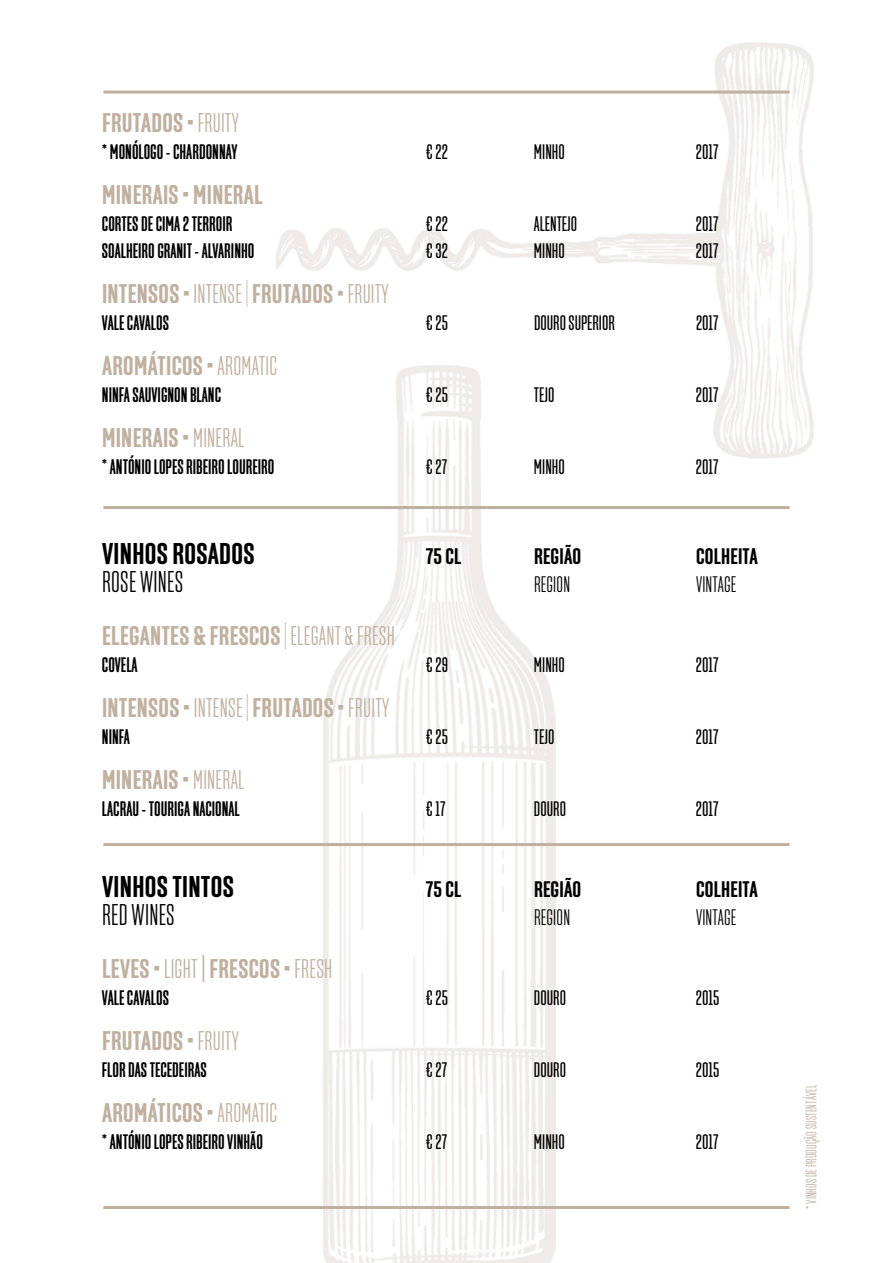
<style>
.page{position:relative;width:893px;height:1263px;background:#fff}
.page>*{position:absolute;margin:0;border:0;box-sizing:border-box;transform-origin:0 0}
.t1{font:700 30px "Solido Compressed";letter-spacing:.01em;color:#000}
.t2{font:300 30px "Solido Compact";letter-spacing:.01em;color:#000}
.t3{font:700 27px "Solido Compressed";letter-spacing:.01em;color:#c0b09f}
.t4{font:700 22.5px "Solido Compressed";letter-spacing:.01em;color:#000}
.t5{font:300 22.5px "Solido Compact";letter-spacing:.01em;color:#000}
.t6{font:500 21px "Solido Compact";color:#000}
.t7{font:21px "Solido Compact";color:#000}
.t8{font:300 15px "Solido Compact";letter-spacing:.01em;color:#c0b09f}
.s1{font-family:"Solido Compact";font-weight:300}
</style>
<div class="page">
<img style="left:708px;top:42px;width:106px;height:416px">
<img style="left:277px;top:197px;width:432px;height:106px">
<img style="left:323px;top:604px;width:233px;height:659px">
<img style="left:387px;top:366px;width:105px;height:238px">
<hr style="left:103px;top:1206px;width:687px;height:3px;background:#c0b09f">
<hr style="left:103px;top:91px;width:687px;height:3px;background:#c0b09f">
<hr style="left:103px;top:506px;width:687px;height:3px;background:#c0b09f">
<hr style="left:103px;top:843px;width:687px;height:3px;background:#c0b09f">
<p class="t3" style="left:102px;top:107px;width:138px">FRUTADOS • <span class="s1">FRUITY</span></p>
<p class="t6" style="left:102px;top:139px;width:137px">* MONÓLOGO - CHARDONNAY</p>
<p class="t7" style="left:426px;top:139px;width:23px">€ 22</p>
<p class="t7" style="left:534px;top:139px;width:32px">MINHO</p>
<p class="t7" style="left:696px;top:139px;width:24px">2017</p>
<p class="t3" style="left:102px;top:179px;width:162px">MINERAIS • MINERAL</p>
<p class="t6" style="left:102px;top:211px;width:132px">CORTES DE CIMA 2 TERROIR</p>
<p class="t7" style="left:426px;top:211px;width:23px">€ 22</p>
<p class="t7" style="left:534px;top:211px;width:45px">ALENTEJO</p>
<p class="t7" style="left:696px;top:211px;width:24px">2017</p>
<p class="t6" style="left:102px;top:238px;width:154px">SOALHEIRO GRANIT - ALVARINHO</p>
<p class="t7" style="left:426px;top:238px;width:24px">€ 32</p>
<p class="t7" style="left:534px;top:238px;width:32px">MINHO</p>
<p class="t7" style="left:696px;top:238px;width:24px">2017</p>
<p class="t3" style="left:102px;top:278px;width:288px">INTENSOS • <span class="s1">INTENSE |</span> FRUTADOS • <span class="s1">FRUITY</span></p>
<p class="t6" style="left:102px;top:310px;width:69px">VALE CAVALOS</p>
<p class="t7" style="left:426px;top:310px;width:23px">€ 25</p>
<p class="t7" style="left:534px;top:310px;width:82px">DOURO SUPERIOR</p>
<p class="t7" style="left:696px;top:310px;width:24px">2017</p>
<p class="t3" style="left:102px;top:350px;width:176px">AROMÁTICOS • <span class="s1">AROMATIC</span></p>
<p class="t6" style="left:102px;top:382px;width:121px">NINFA SAUVIGNON BLANC</p>
<p class="t7" style="left:426px;top:382px;width:23px">€ 25</p>
<p class="t7" style="left:534px;top:382px;width:22px">TEJO</p>
<p class="t7" style="left:696px;top:382px;width:24px">2017</p>
<p class="t3" style="left:102px;top:422px;width:144px">MINERAIS • <span class="s1">MINERAL</span></p>
<p class="t6" style="left:102px;top:454px;width:174px">* ANTÓNIO LOPES RIBEIRO LOUREIRO</p>
<p class="t7" style="left:426px;top:454px;width:23px">€ 27</p>
<p class="t7" style="left:534px;top:454px;width:32px">MINHO</p>
<p class="t7" style="left:696px;top:454px;width:24px">2017</p>
<p class="t1" style="left:102px;top:536px;width:154px">VINHOS ROSADOS</p>
<p class="t4" style="left:426px;top:543px;width:37px">75 CL</p>
<p class="t4" style="left:534px;top:543px;width:49px">REGIÃO</p>
<p class="t4" style="left:696px;top:543px;width:63px">COLHEITA</p>
<p class="t2" style="left:102px;top:565px;width:83px">ROSE WINES</p>
<p class="t5" style="left:534px;top:572px;width:38px">REGION</p>
<p class="t5" style="left:696px;top:572px;width:42px">VINTAGE</p>
<p class="t3" style="left:102px;top:620px;width:294px">ELEGANTES &amp; FRESCOS <span class="s1">| ELEGANT &amp; FRESH</span></p>
<p class="t6" style="left:102px;top:652px;width:37px">COVELA</p>
<p class="t7" style="left:426px;top:652px;width:24px">€ 29</p>
<p class="t7" style="left:534px;top:652px;width:32px">MINHO</p>
<p class="t7" style="left:696px;top:652px;width:24px">2017</p>
<p class="t3" style="left:102px;top:692px;width:289px">INTENSOS • <span class="s1">INTENSE |</span> FRUTADOS • <span class="s1">FRUITY</span></p>
<p class="t6" style="left:102px;top:724px;width:29px">NINFA</p>
<p class="t7" style="left:426px;top:724px;width:23px">€ 25</p>
<p class="t7" style="left:534px;top:724px;width:22px">TEJO</p>
<p class="t7" style="left:696px;top:724px;width:24px">2017</p>
<p class="t3" style="left:102px;top:764px;width:144px">MINERAIS • <span class="s1">MINERAL</span></p>
<p class="t6" style="left:102px;top:796px;width:139px">LACRAU - TOURIGA NACIONAL</p>
<p class="t7" style="left:426px;top:796px;width:21px">€ 17</p>
<p class="t7" style="left:534px;top:796px;width:34px">DOURO</p>
<p class="t7" style="left:696px;top:796px;width:24px">2017</p>
<p class="t1" style="left:102px;top:869px;width:133px">VINHOS TINTOS</p>
<p class="t4" style="left:426px;top:876px;width:37px">75 CL</p>
<p class="t4" style="left:534px;top:876px;width:49px">REGIÃO</p>
<p class="t4" style="left:696px;top:876px;width:63px">COLHEITA</p>
<p class="t2" style="left:102px;top:898px;width:74px">RED WINES</p>
<p class="t5" style="left:534px;top:905px;width:38px">REGION</p>
<p class="t5" style="left:696px;top:905px;width:42px">VINTAGE</p>
<p class="t3" style="left:102px;top:953px;width:232px">LEVES • <span class="s1">LIGHT</span> | FRESCOS • <span class="s1">FRESH</span></p>
<p class="t6" style="left:102px;top:985px;width:69px">VALE CAVALOS</p>
<p class="t7" style="left:426px;top:985px;width:23px">€ 25</p>
<p class="t7" style="left:534px;top:985px;width:34px">DOURO</p>
<p class="t7" style="left:696px;top:985px;width:25px">2015</p>
<p class="t3" style="left:102px;top:1025px;width:138px">FRUTADOS • <span class="s1">FRUITY</span></p>
<p class="t6" style="left:102px;top:1057px;width:106px">FLOR DAS TECEDEIRAS</p>
<p class="t7" style="left:426px;top:1057px;width:23px">€ 27</p>
<p class="t7" style="left:534px;top:1057px;width:34px">DOURO</p>
<p class="t7" style="left:696px;top:1057px;width:25px">2015</p>
<p class="t3" style="left:102px;top:1097px;width:176px">AROMÁTICOS • <span class="s1">AROMATIC</span></p>
<p class="t6" style="left:102px;top:1129px;width:162px">* ANTÓNIO LOPES RIBEIRO VINHÃO</p>
<p class="t7" style="left:426px;top:1129px;width:23px">€ 27</p>
<p class="t7" style="left:534px;top:1129px;width:32px">MINHO</p>
<p class="t7" style="left:696px;top:1129px;width:24px">2017</p>
<p class="t8" style="left:803px;top:1209px;width:126px;rotate:-90deg">* VINHOS DE PRODUÇÃO SUSTENTÁVEL</p>
</div>
